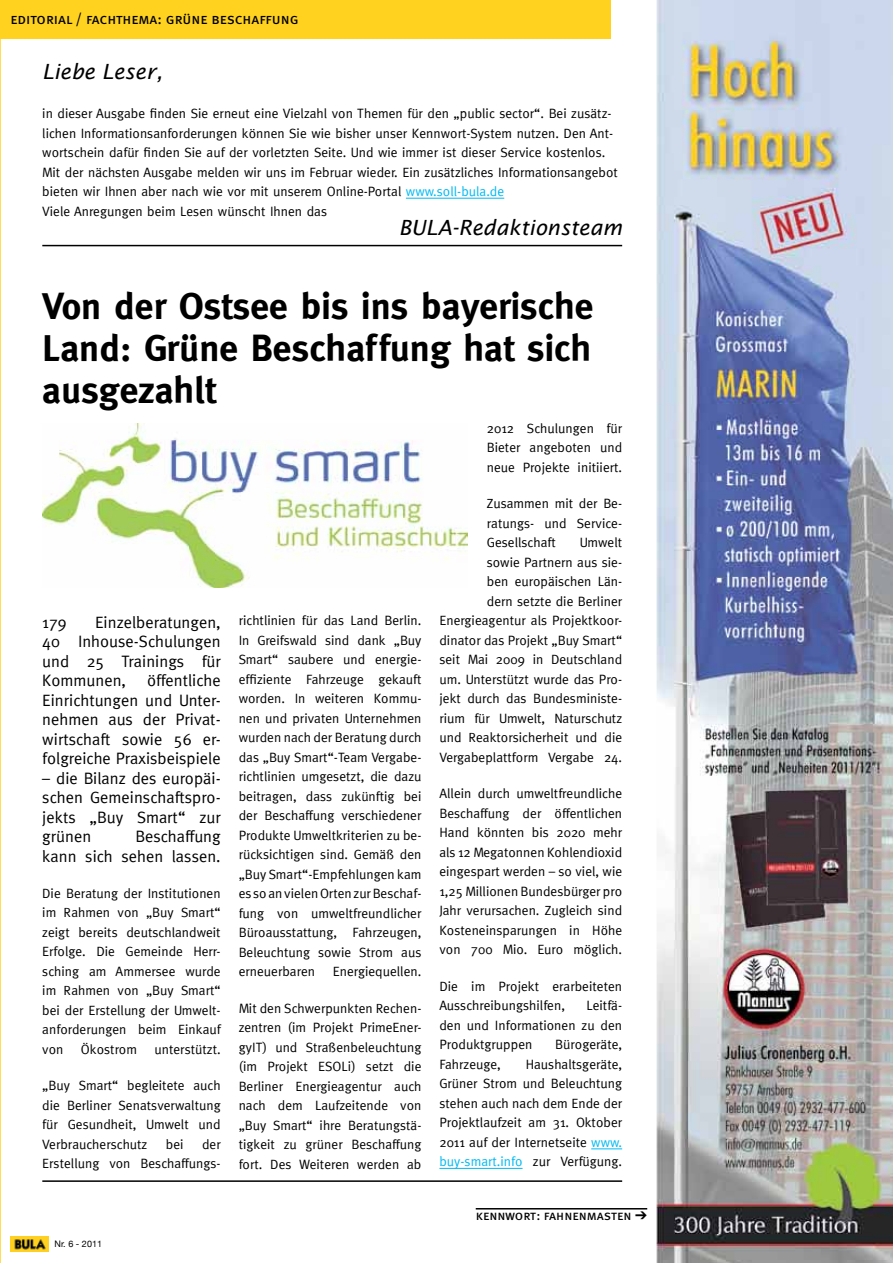
<style>
.page{position:relative;width:893px;height:1263px;background:#fff}
.page>*{position:absolute;margin:0;border:0;box-sizing:border-box;transform-origin:0 0}
.t1{font:700 37.5px/42px "Meta";letter-spacing:.005em;color:#000;text-align:justify}
.t2{font:italic 21px "Lucida Sans";letter-spacing:.005em;color:#000}
.t3{font:16.5px/19.5px "Meta";letter-spacing:.005em;color:#000;text-align:justify}
.t4{font:15px "Meta Book Caps";color:#000}
.t5{font:13.5px/19.5px "Meta";letter-spacing:.005em;color:#000;text-align:justify}
.t6{font:13.5px "Meta Book Caps";color:#000}
.t7{font:9px "Helvetica Neue";letter-spacing:.005em;color:#000}
.s1{color:#00b9f3}
</style>
<div class="page">
<div style="left:0;top:0;width:610px;height:38px;background:#ffd21f"></div>
<img style="left:11px;top:1236px;width:38px;height:15px">
<svg style="left:0;top:38px;width:1px;height:1225px"></svg>
<hr style="left:591px;top:1148px;width:31px;height:1px;background:#00b9f3">
<hr style="left:439px;top:1168px;width:84px;height:1px;background:#00b9f3">
<img style="left:656px;top:0;width:237px;height:1263px">
<hr style="left:476px;top:1208px;width:171px;height:1px;background:#000">
<img style="left:42px;top:423px;width:425px;height:165px">
<hr style="left:42px;top:1180px;width:580px;height:2px;background:#000">
<hr style="left:406px;top:198px;width:98px;height:1px;background:#00b9f3">
<hr style="left:42px;top:245px;width:580px;height:1px;background:#000">
<p class="t4" style="left:10px;top:10px;width:290px">editorial / fachthema: grüne beschaffung</p>
<h2 class="t2" style="left:42px;top:60px;width:122px">Liebe Leser,</h2>
<p class="t5" style="left:42px;top:104px;width:577px;text-align:left">in dieser Ausgabe finden Sie erneut eine Vielzahl von Themen für den „public sector“. Bei zusätz&shy;lichen Informationsanforderungen können Sie wie bisher unser Kennwort-System nutzen. Den Ant&shy;wortschein dafür finden Sie auf der vorletzten Seite. Und wie immer ist dieser Service kostenlos.<br>Mit der nächsten Ausgabe melden wir uns im Februar wieder. Ein zusätzliches Informationsangebot bieten wir Ihnen aber nach wie vor mit unserem Online-Portal <span class="s1">www.soll-bula.de<br></span>Viele Anregungen beim Lesen wünscht Ihnen das</p>
<h2 class="t2" style="left:399px;top:216px;width:225px">BULA-Redaktionsteam</h2>
<h1 class="t1" style="left:42px;top:285px;width:553px">Von der Ostsee bis ins bayerische Land: Grüne Beschaffung hat sich ausgezahlt</h1>
<p class="t3" style="left:42px;top:612px;width:180px;text-indent:53px">Einzelberatungen, 40 Inhouse-Schulungen und 25 Trainings für Kommunen,</p>
<p class="t3" style="left:42px;top:612px;width:26px">179</p>
<p class="t3" style="left:42px;top:670px;width:180px;text-indent:105px">öffentliche Einrichtungen und Unter&shy;nehmen aus der Privat&shy;wirtschaft sowie 56 er&shy;folgreiche Praxisbeispiele</p>
<p class="t3" style="left:42px;top:768px;width:180px">– die Bilanz des europäi&shy;schen Gemeinschaftspro&shy;jekts „Buy Smart“ zur grünen</p>
<p class="t3" style="left:42px;top:826px;width:180px;text-align:right">Beschaffung<br>kann sich sehen lassen.</p>
<p class="t5" style="left:42px;top:883px;width:180px">Die Beratung der Institutionen im Rahmen von „Buy Smart“ zeigt bereits deutschlandweit Erfolge. Die Gemeinde Herr&shy;sching am Ammersee wurde im Rahmen von „Buy Smart“ bei der Erstellung der Umwelt&shy;anforderungen beim Einkauf von</p>
<p class="t5" style="left:81px;top:1039px;width:58px">Ökostrom</p>
<p class="t5" style="left:154px;top:1039px;width:68px">unterstützt.</p>
<p class="t5" style="left:42px;top:1075px;width:180px">„Buy Smart“ begleitete auch die Berliner Senatsverwaltung für Gesundheit, Umwelt und Verbraucherschutz</p>
<p class="t5" style="left:166px;top:1134px;width:19px">bei</p>
<p class="t5" style="left:42px;top:1134px;width:180px;text-align:right">der<br>Erstellung von Beschaffungs-</p>
<p class="t5" style="left:239px;top:611px;width:184px">richtlinien für das Land Berlin.<br>In Greifswald sind dank „Buy Smart“ saubere und energie&shy;effiziente Fahrzeuge gekauft worden. In weiteren Kommu&shy;nen und privaten Unternehmen wurden nach der Beratung durch das „Buy Smart“-Team Vergabe&shy;richtlinien umgesetzt, die dazu beitragen, dass zukünftig bei der Beschaffung verschiedener Produkte Umweltkriterien zu be&shy;rücksichtigen sind. Gemäß den „Buy Smart“-Empfehlungen kam es so an vielen Orten zur Beschaf&shy;fung von umweltfreundlicher Büroausstattung, Fahrzeugen, Beleuchtung sowie Strom aus erneuerbaren</p>
<p class="t5" style="left:333px;top:962px;width:90px">Energiequellen.</p>
<p class="t5" style="left:239px;top:998px;width:184px">Mit den Schwerpunkten Rechen&shy;zentren (im Projekt PrimeEner&shy;gyIT) und Straßenbeleuchtung (im Projekt ESOLi) setzt die Berliner Energieagentur auch nach dem Laufzeitende von „Buy Smart“ ihre Beratungstä&shy;tigkeit zu grüner Beschaffung fort. Des Weiteren werden ab</p>
<p class="t7" style="left:55px;top:1238px;width:49px">Nr. 6 - 2011</p>
<p class="t5" style="left:487px;top:418px;width:137px">2012 Schulungen für Bieter angeboten und neue Projekte initiiert.</p>
<p class="t5" style="left:487px;top:494px;width:137px">Zusammen mit der Be&shy;ratungs- und Service-Gesellschaft</p>
<p class="t5" style="left:439px;top:533px;width:184px;text-align:right">Umwelt<br>sowie Partnern aus sie-<br>ben europäischen Län-<br>dern setzte die Berliner<br>Energieagentur als Projektkoor&shy;dinator das Projekt „Buy Smart“ seit Mai 2009 in Deutschland um. Unterstützt wurde das Pro&shy;jekt durch das Bundesministe&shy;rium für Umwelt, Naturschutz und Reaktorsicherheit und die<br>Vergabeplattform Vergabe 24.</p>
<p class="t5" style="left:439px;top:784px;width:184px">Allein durch umweltfreundliche Beschaffung der öffentlichen Hand könnten bis 2020 mehr als 12 Megatonnen Kohlendioxid eingespart werden – so viel, wie 1,25 Millionen Bundesbürger pro Jahr verursachen. Zugleich sind Kosteneinsparungen in Höhe von 700 Mio. Euro möglich.</p>
<p class="t5" style="left:439px;top:976px;width:184px">Die im Projekt erarbeiteten<br>Ausschreibungshilfen,</p>
<p class="t5" style="left:439px;top:996px;width:184px;text-indent:147px">Leitfä&shy;den und Informationen zu den Produktgruppen</p>
<p class="t5" style="left:555px;top:1035px;width:68px">Bürogeräte,</p>
<p class="t5" style="left:439px;top:1054px;width:184px;text-indent:86px">Haushaltsgeräte, Grüner Strom und Beleuchtung stehen auch nach dem Ende der Projektlaufzeit am 31. Oktober 2011 auf der Internetseite <span class="s1">www. buy-smart.info</span> zur Verfügung.</p>
<p class="t5" style="left:439px;top:1054px;width:63px">Fahrzeuge,</p>
<p class="t6" style="left:476px;top:1207px;width:157px">kennwort: fahnenmasten</p>
</div>
